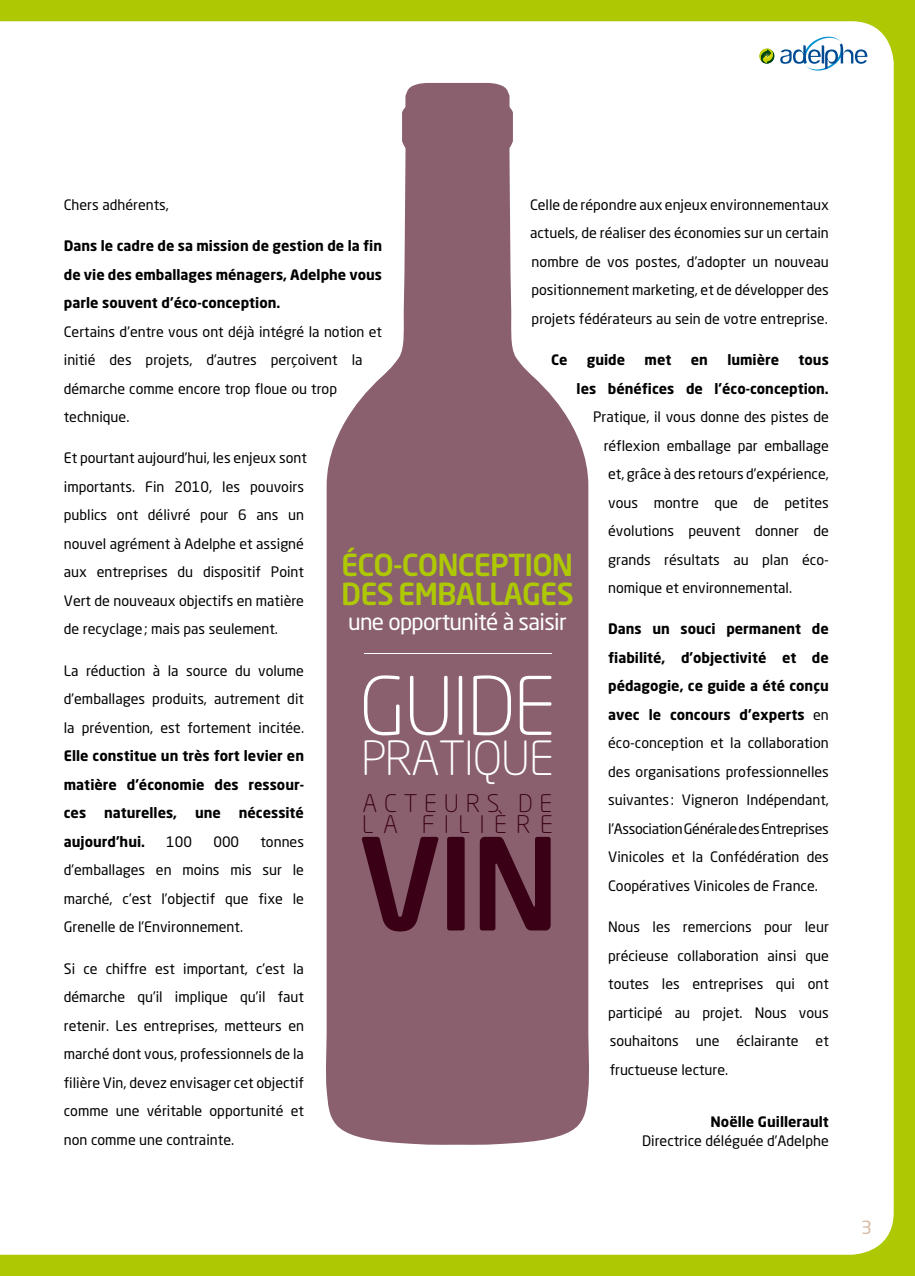
<style>
.page{position:relative;width:915px;height:1276px;background:#fff}
.page>*{position:absolute;margin:0;border:0;box-sizing:border-box;transform-origin:0 0}
.t1{font:500 126px "Neo Sans Std";color:#3a0015}
.t2{font:300 79.5px "Neo Sans Std";letter-spacing:-.03em;color:#fff}
.t3{font:300 46.5px "Neo Sans Std";letter-spacing:-.03em;color:#fff}
.t4{font:500 30px/29.5px "Neo Sans Std";letter-spacing:-.03em;color:#aec904}
.t5{font:300 24px/21px "Neo Sans Std";letter-spacing:.335em;color:#3a0015}
.t6{font:22.5px "Neo Sans Std";letter-spacing:-.03em;color:#fff}
.t7{font:18px "Neo Sans Std";color:#d6bba3}
.t8{font:14.25px/28.5px "Neo Sans Std";color:#000;text-align:justify}
.t9{font:700 14.25px/28.5px "Neo Sans Std";color:#000;text-align:justify}
.s1{font-weight:700}
</style>
<div class="page">
<div style="left:0;top:0;width:914px;height:1276px;background:#aec904"></div>
<div style="left:0;top:21px;width:893px;height:1233px;background:#fff"></div>
<svg style="left:325px;top:83px;width:264px;height:1062px;background:#a07e8a"></svg>
<hr style="left:363px;top:652px;width:188px;height:1px;background:#fff">
<img style="left:754px;top:37px;width:32px;height:38px">
<img style="left:754px;top:38px;width:30px;height:36px">
<img style="left:760px;top:49px;width:14px;height:15px">
<img style="left:759px;top:49px;width:13px;height:14px">
<svg style="left:780px;top:37px;width:87px;height:34px;background:#c4d8e8"></svg>
<p class="t8" style="left:530px;top:190px;width:300px">Celle de répondre aux enjeux environnementaux actuels, de réaliser des économies sur un certain nombre de vos postes, d’adopter un nouveau positionnement marketing, et de développer des projets fédérateurs au sein de votre entreprise.</p>
<p class="t9" style="left:551px;top:345px;width:18px">Ce</p>
<p class="t9" style="left:586px;top:345px;width:40px">guide</p>
<p class="t9" style="left:644px;top:345px;width:28px">met</p>
<p class="t9" style="left:690px;top:345px;width:19px">en</p>
<p class="t9" style="left:727px;top:345px;width:53px">lumière</p>
<p class="t8" style="left:64px;top:190px;width:107px">Chers adhérents,</p>
<p class="t9" style="left:64px;top:231px;width:319px">Dans le cadre de sa mission de gestion de la fin de vie des emballages ménagers, Adelphe vous parle souvent d’éco-conception.</p>
<p class="t8" style="left:64px;top:317px;width:320px;text-align:left">Certains d’entre vous ont déjà intégré la notion et initié des projets, d’autres perçoivent la démarche comme encore trop floue ou trop technique.</p>
<p class="t8" style="left:64px;top:443px;width:245px;text-align:left">Et pourtant aujourd’hui, les enjeux sont importants. Fin 2010, les pouvoirs publics ont délivré pour 6 ans un nouvel agrément à Adelphe et assigné aux entreprises du dispositif Point Vert de nouveaux objectifs en matière de recyclage ; mais pas seulement.</p>
<p class="t8" style="left:64px;top:656px;width:242px">La réduction à la source du volume d’emballages produits, autrement dit la prévention, est fortement incitée.</p>
<p class="t9" style="left:64px;top:741px;width:242px">Elle constitue un très fort levier en matière d’économie des ressour&shy;ces</p>
<p class="t9" style="left:576px;top:345px;width:253px;text-align:right">tous<br>les bénéfices de l’éco-conception.</p>
<p class="t8" style="left:593px;top:402px;width:237px">Pratique, il vous donne des pistes de</p>
<p class="t8" style="left:603px;top:431px;width:227px">réflexion emballage par emballage</p>
<p class="t8" style="left:608px;top:459px;width:222px">et, grâce à des retours d’expérience,</p>
<p class="t8" style="left:608px;top:488px;width:222px">vous montre que de petites</p>
<p class="t8" style="left:608px;top:516px;width:222px">évolutions peuvent donner de</p>
<p class="t8" style="left:608px;top:545px;width:222px">grands résultats au plan éco-</p>
<p class="t8" style="left:608px;top:573px;width:185px">nomique et environnemental.</p>
<p class="t8" style="left:608px;top:614px;width:222px"><span class="s1">Dans un souci permanent de fiabilité, d’objectivité et de pédagogie, ce guide a été conçu avec le concours d’experts</span> en éco-conception et la collaboration des organisations professionnelles suivantes : Vigneron Indépendant, l'Association Générale des Entreprises Vinicoles et la Confédération des Coopératives Vinicoles de France.</p>
<p class="t8" style="left:608px;top:912px;width:222px">Nous les remercions pour leur précieuse collaboration ainsi que toutes les entreprises qui ont participé au projet. Nous vous souhaitons une éclairante et fructueuse lecture.</p>
<h3 class="t4" style="left:341px;top:549px;width:234px">ÉCO-CONCEPTION<br>DES EMBALLAGES</h3>
<h3 class="t6" style="left:348px;top:608px;width:220px">une opportunité à saisir</h3>
<h2 class="t2" style="left:359px;top:658px;width:198px">GUIDE</h2>
<h3 class="t3" style="left:361px;top:730px;width:194px">PRATIQUE</h3>
<h3 class="t5" style="left:362px;top:792px;width:192px">ACTEURS DE<br>LA FILIÈRE</h3>
<h1 class="t1" style="left:358px;top:804px;width:203px">VIN</h1>
<p class="t9" style="left:104px;top:798px;width:75px">naturelles,</p>
<p class="t9" style="left:195px;top:798px;width:27px">une</p>
<p class="t9" style="left:239px;top:798px;width:67px">nécessité</p>
<p class="t9" style="left:64px;top:827px;width:83px">aujourd’hui.</p>
<p class="t8" style="left:166px;top:827px;width:27px">100</p>
<p class="t8" style="left:213px;top:827px;width:27px">000</p>
<p class="t8" style="left:64px;top:827px;width:242px;text-indent:196px">tonnes d’emballages en moins mis sur le marché, c’est l’objectif que fixe le Grenelle de l’Environnement.</p>
<p class="t8" style="left:64px;top:954px;width:242px">Si ce chiffre est important, c’est la démarche qu’il implique qu’il faut retenir. Les entreprises, metteurs en marché dont vous, professionnels de la filière Vin, devez envisager cet objectif comme une véritable opportunité et non comme une contrainte.</p>
<p class="t9" style="left:710px;top:1106px;width:120px">Noëlle Guillerault</p>
<p class="t8" style="left:642px;top:1126px;width:188px">Directrice déléguée d’Adelphe</p>
<p class="t7" style="left:860px;top:1216px;width:12px">3</p>
</div>
